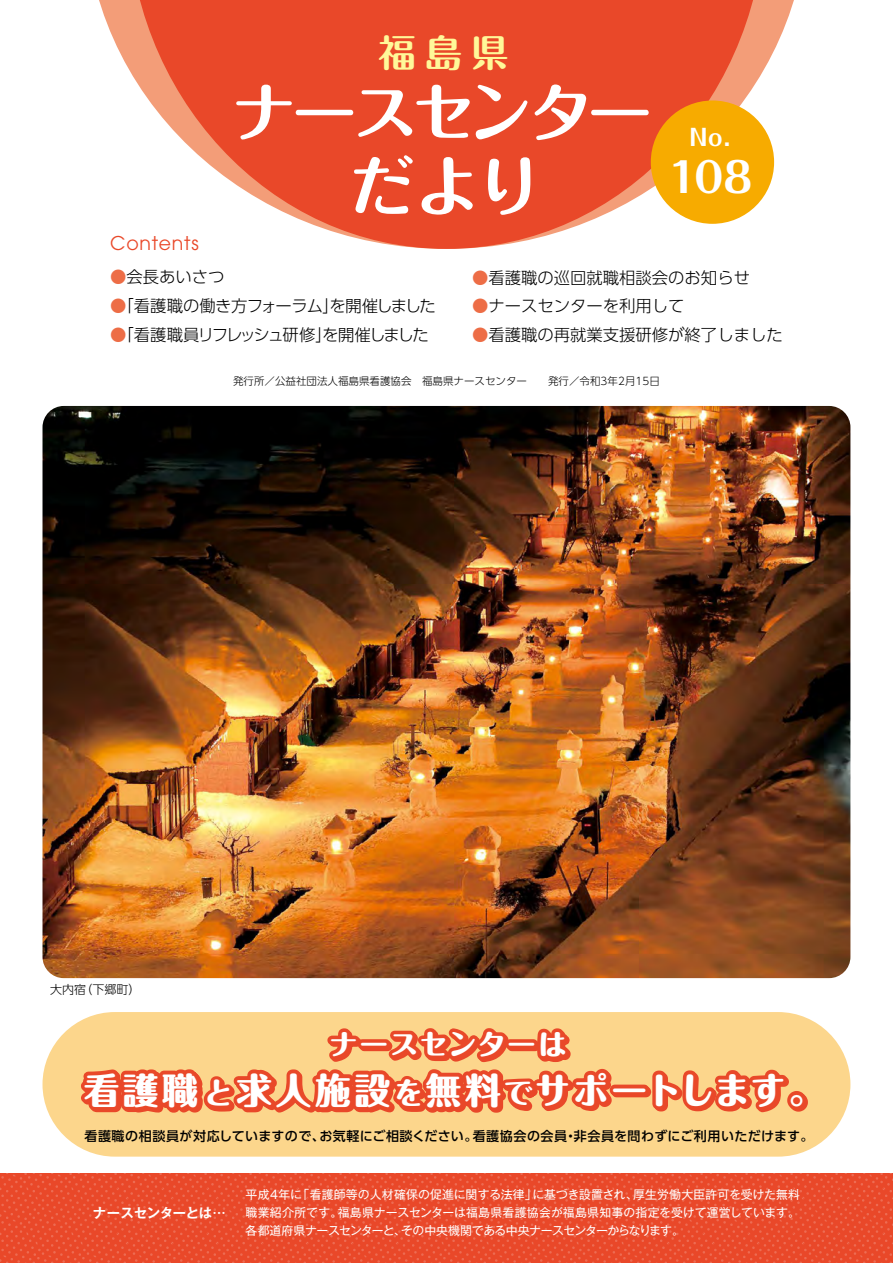
<style>
.page{position:relative;width:893px;height:1263px;background:#fff}
.page>*{position:absolute;margin:0;border:0;box-sizing:border-box;transform-origin:0 0}
.t1{font:700 64.5px/73.5px "Maru Fo Pro";letter-spacing:-.06em;color:#fff;text-align:center}
.t2{font:700 41.1px "Folk Pro";color:#fff}
.t3{font:700 37.5px "Maru Fo Pro";color:#fff899}
.t4{font:800 35.7px "Maru Fo Pro";letter-spacing:.09em;color:#fff}
.t5{font:800 28.2px "Maru Fo Pro";letter-spacing:.07em;color:#fff}
.t6{font:700 22.8px "Folk Pro";color:#fff}
.t7{font:18.9px "Avant Garde";letter-spacing:.04em;color:#e94829}
.t8{font:300 16.35px "UD Shin Go Pr 6 N";color:#000}
.t9{font:300 16.35px "UD Shin Go Pr 6 N";letter-spacing:-.03em;color:#000}
.t10{font:300 16.35px "UD Shin Go Pr 6 N";letter-spacing:-.095em;color:#000}
.t11{font:700 13.35px "Gothic MB101 Pr 5 De";letter-spacing:-.02em;color:#fff}
.t12{font:500 13.05px "UD Shin Go Pr 6 N";letter-spacing:.035em;color:#000}
.t13{font:500 13.05px "UD Shin Go Pr 6 N";letter-spacing:.015em;color:#000}
.t14{font:300 12px "UD Shin Go Pr 6 N";color:#000}
.t15{font:11.85px "Gothic MB101 Pr 5";color:#fff}
.t16{font:11.85px "Gothic MB101 Pr 5";letter-spacing:-.035em;color:#fff}
.t17{font:11.85px "Gothic MB101 Pr 5";letter-spacing:-.03em;color:#fff}
.t18{font:11.85px "Gothic MB101 Pr 5";letter-spacing:.025em;color:#fff}
.t19{font:300 10.5px "UD Shin Go Pr 6 N";color:#000}
.s1{color:#ed6d46}
.s2{font-size:29.25px}
</style>
<div class="page">
<svg style="left:99px;top:0;width:695px;height:195px"></svg>
<svg style="left:128px;top:0;width:637px;height:249px;fill:#e94829"></svg>
<div style="left:43px;top:1012px;width:807px;height:144px;background:#fcd68c;border-radius:72px"></div>
<svg style="left:0;top:1173px;width:893px;height:90px;background:#e94c2d"></svg>
<div style="left:611px;top:1086px;width:40px;height:11px;border:7px solid #e94829;border-radius:2px"></div>
<svg style="left:63px;top:978px;width:217px;height:285px"></svg>
<svg style="left:200px;top:1018px;width:415px;height:245px"></svg>
<div style="left:610px;top:1084px;width:39px;height:11px;border:7px solid #e94829;border-radius:2px"></div>
<svg style="left:649px;top:1069px;width:159px;height:44px"></svg>
<div style="left:651px;top:100px;width:123px;height:124px;background:#f7ab00;border-radius:50%"></div>
<img style="left:43px;top:406px;width:807px;height:572px">
<h3 class="t3" style="left:379px;top:23px;width:132px">福島県</h3>
<h1 class="t1" style="left:232px;top:68px;width:422px">ナースセンターだより</h1>
<h3 class="t6" style="left:690px;top:118px;width:42px">No.</h3>
<h2 class="t2" style="left:668px;top:143px;width:85px">108</h2>
<h3 class="t7" style="left:110px;top:232px;width:90px">Contents</h3>
<h3 class="t8" style="left:110px;top:264px;width:116px"><span class="s1">●</span>会長あいさつ</h3>
<h3 class="t9" style="left:110px;top:293px;width:327px"><span class="s1">●</span>「看護職の働き方フォーラムを開催しました</h3>
<h3 class="t8" style="left:323px;top:293px;width:18px">」</h3>
<h3 class="t10" style="left:110px;top:321px;width:320px"><span class="s1">●</span>「看護職員リフレッシュ研修を開催しました</h3>
<h3 class="t8" style="left:315px;top:321px;width:18px">」</h3>
<h3 class="t8" style="left:472px;top:264px;width:279px"><span class="s1">●</span>看護職の巡回就職相談会のお知らせ</h3>
<h3 class="t8" style="left:472px;top:293px;width:214px"><span class="s1">●</span>ナースセンターを利用して</h3>
<h3 class="t8" style="left:472px;top:322px;width:312px"><span class="s1">●</span>看護職の再就業支援研修が終了しました</h3>
<p class="t19" style="left:233px;top:373px;width:428px">発行所／公益社団法人福島県看護協会　福島県ナースセンター　　発行／令和3年2月15日</p>
<p class="t14" style="left:81px;top:980px;width:62px">（下郷町(</p>
<p class="t14" style="left:50px;top:980px;width:38px">大内宿</p>
<h3 class="t5" style="left:329px;top:1022px;width:239px">ナースセンターは</h3>
<h3 class="t4" style="left:84px;top:1061px;width:742px">看護職<span class="s2">と</span>求人施設<span class="s2">を</span>無料<span class="s2">で</span>サポートします。</h3>
<p class="t12" style="left:574px;top:1125px;width:241px">非会員を問わずにご利用いただけます。</p>
<p class="t13" style="left:319px;top:1125px;width:160px">お気軽にご相談ください。</p>
<p class="t12" style="left:84px;top:1125px;width:242px">看護職の相談員が対応していますので、</p>
<p class="t12" style="left:473px;top:1125px;width:96px">看護協会の会員</p>
<p class="t12" style="left:564px;top:1125px;width:15px">・</p>
<p class="t11" style="left:93px;top:1201px;width:135px">ナースセンターとは...</p>
<p class="t17" style="left:532px;top:1184px;width:107px">に基づき設置され、</p>
<p class="t15" style="left:298px;top:1184px;width:241px">「看護師等の人材確保の促進に関する法律」</p>
<p class="t15" style="left:633px;top:1184px;width:168px">厚生労働大臣許可を受けた無料</p>
<p class="t15" style="left:246px;top:1184px;width:58px">平成４年に</p>
<p class="t15" style="left:338px;top:1202px;width:464px">福島県ナースセンターは福島県看護協会が福島県知事の指定を受けて運営しています。</p>
<p class="t18" style="left:246px;top:1202px;width:98px">職業紹介所です。</p>
<p class="t17" style="left:246px;top:1220px;width:162px">各都道府県ナースセンターと、</p>
<p class="t16" style="left:401px;top:1220px;width:284px">その中央機関である中央ナースセンターからなります。</p>
</div>
